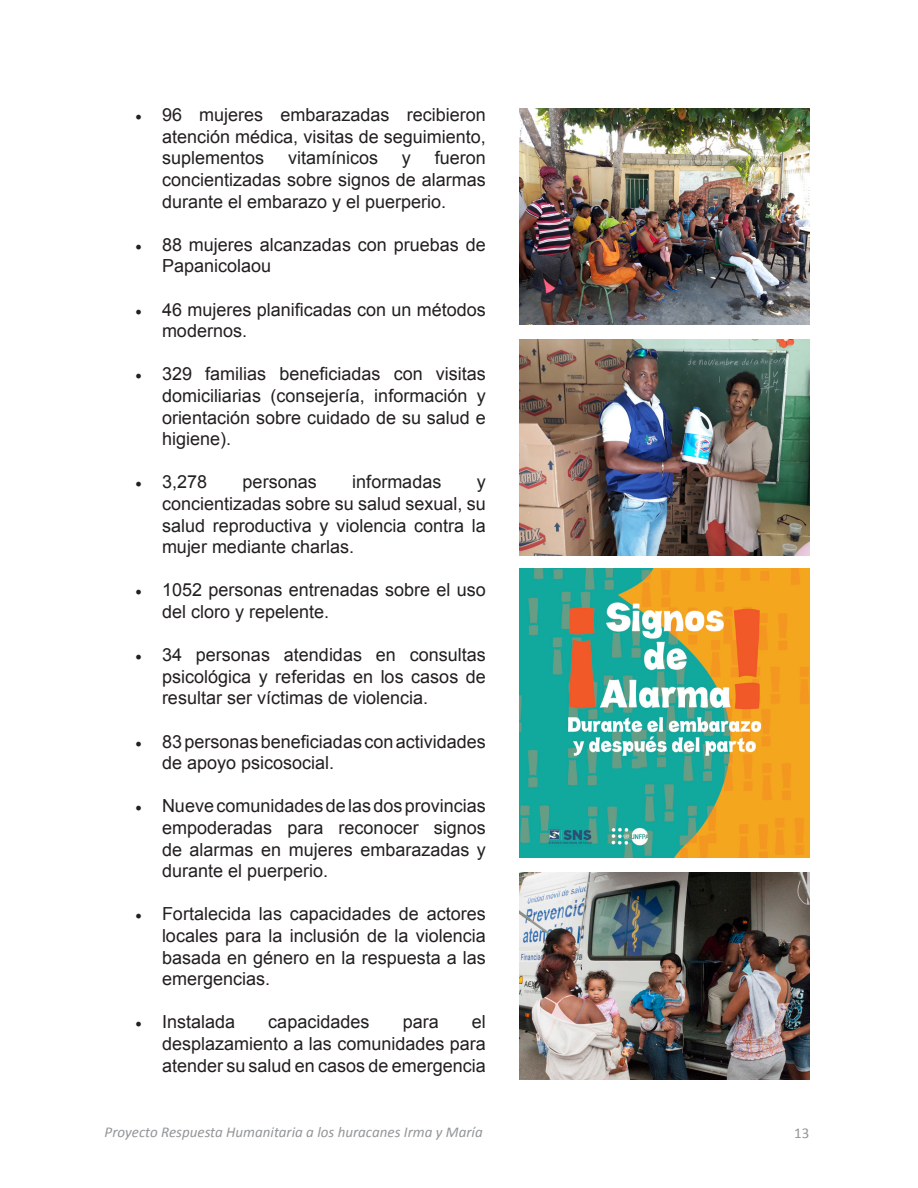
<style>
.page{position:relative;width:918px;height:1188px;background:#fff}
.page>*{position:absolute;margin:0;border:0;box-sizing:border-box;transform-origin:0 0}
.t1{font:18px/21.6px "Arial";color:#231f20;text-align:justify}
.t2{font:italic 15px "Calibri";color:#939598}
.t3{font:15px "Calibri";color:#939598}
.s1{font-family:"Minion Pro"}
</style>
<div class="page">
<img style="left:519px;top:108px;width:291px;height:217px">
<img style="left:519px;top:339px;width:291px;height:217px">
<img style="left:519px;top:568px;width:291px;height:290px">
<img style="left:519px;top:873px;width:291px;height:207px">
<p class="t1" style="left:162px;top:104px;width:325px;text-indent:-27px"><span class="s1">•</span> 96 mujeres embarazadas recibieron atención médica, visitas de seguimiento, suplementos</p>
<p class="t1" style="left:162px;top:147px;width:325px;text-indent:273px">fueron concientizadas sobre signos de alarmas durante el embarazo y el puerperio.</p>
<p class="t1" style="left:162px;top:234px;width:325px;text-indent:-27px"><span class="s1">•</span> 88 mujeres alcanzadas con pruebas de<br>Papanicolaou</p>
<p class="t1" style="left:162px;top:299px;width:325px;text-indent:-27px"><span class="s1">•</span> 46 mujeres planificadas con un métodos modernos.</p>
<p class="t1" style="left:162px;top:363px;width:325px;text-indent:-27px"><span class="s1">•</span> 329 familias beneficiadas con visitas domiciliarias (consejería, información y orientación sobre cuidado de su salud e higiene).</p>
<p class="t1" style="left:135px;top:471px;width:74px"><span class="s1">•</span> 3,278</p>
<p class="t1" style="left:243px;top:471px;width:76px">personas</p>
<p class="t1" style="left:352px;top:471px;width:91px">informadas</p>
<p class="t1" style="left:288px;top:147px;width:92px">vitamínicos</p>
<p class="t1" style="left:402px;top:147px;width:10px">y</p>
<p class="t1" style="left:162px;top:471px;width:326px;text-indent:315px">y concientizadas sobre su salud sexual, su salud reproductiva y violencia contra la mujer mediante charlas.</p>
<p class="t1" style="left:162px;top:579px;width:325px;text-indent:-27px"><span class="s1">•</span> 1052 personas entrenadas sobre el uso del cloro y repelente.</p>
<p class="t1" style="left:162px;top:644px;width:326px;text-indent:-27px"><span class="s1">•</span> 34 personas atendidas en consultas psicológica y referidas en los casos de resultar ser víctimas de violencia.</p>
<p class="t1" style="left:162px;top:731px;width:325px;text-indent:-27px"><span class="s1">•</span> 83 personas beneficiadas con actividades de apoyo psicosocial.</p>
<p class="t1" style="left:162px;top:795px;width:325px;text-indent:-27px"><span class="s1">•</span> Nueve comunidades de las dos provincias empoderadas para reconocer signos de alarmas en mujeres embarazadas y durante el puerperio.</p>
<p class="t1" style="left:162px;top:903px;width:325px;text-indent:-27px"><span class="s1">•</span> Fortalecida las capacidades de actores locales para la inclusión de la violencia basada en género en la respuesta a las emergencias.</p>
<p class="t1" style="left:135px;top:1011px;width:102px"><span class="s1">•</span> Instalada</p>
<p class="t1" style="left:268px;top:1011px;width:103px">capacidades</p>
<p class="t1" style="left:403px;top:1011px;width:38px">para</p>
<p class="t1" style="left:162px;top:1011px;width:325px;text-indent:310px">el desplazamiento a las comunidades para atender su salud en casos de emergencia</p>
<p class="t2" style="left:105px;top:1121px;width:380px">Proyecto Respuesta Humanitaria a los huracanes Irma y María</p>
<p class="t3" style="left:794px;top:1123px;width:17px">13</p>
</div>
